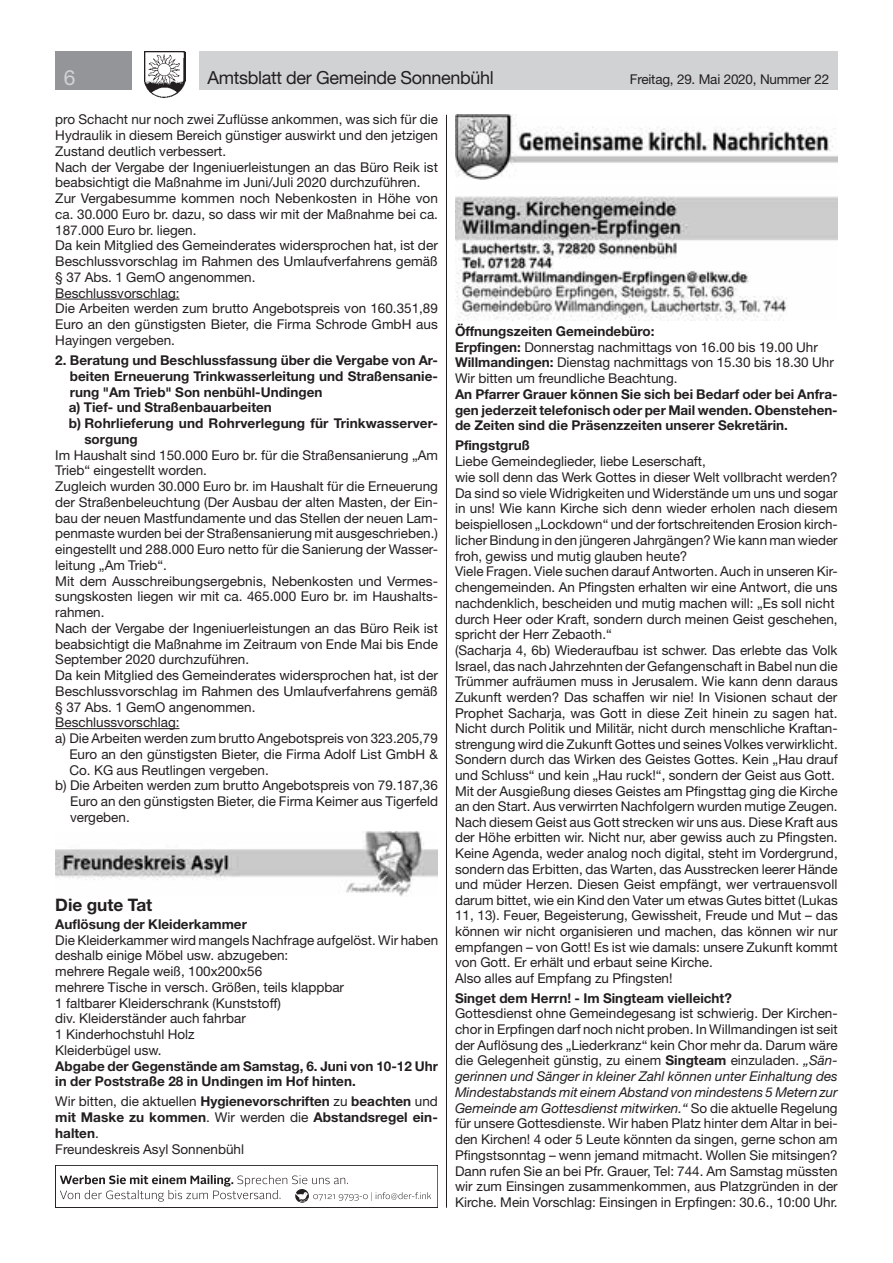
<style>
.page{position:relative;width:893px;height:1263px;background:#fff}
.page>*{position:absolute;margin:0;border:0;box-sizing:border-box;transform-origin:0 0}
.t1{font:21px "Helvetica Neue LT Std";color:#d1d2d4}
.t2{font:18px "Helvetica Neue LT Std";letter-spacing:-.02em;color:#231f20}
.t3{font:700 17.25px "Helvetica Neue LT Std";color:#231f20}
.t4{font:13.5px/15.8px "Helvetica Neue LT Std";color:#231f20}
.t5{font:700 13.5px/15.8px "Helvetica Neue LT Std";color:#231f20}
.s1{font-weight:700}
.s2{font-style:italic}
</style>
<div class="page">
<div style="left:199px;top:51px;width:639px;height:38px;background:#d1d2d4"></div>
<div style="left:55px;top:51px;width:77px;height:38px;background:#939598"></div>
<img style="left:145px;top:51px;width:41px;height:47px">
<hr style="left:55px;top:299px;width:125px;height:1px;background:#231f20">
<hr style="left:55px;top:728px;width:125px;height:1px;background:#231f20">
<img style="left:55px;top:831px;width:383px;height:65px">
<img style="left:455px;top:115px;width:383px;height:64px">
<img style="left:455px;top:196px;width:383px;height:124px">
<hr style="left:446px;top:115px;width:1px;height:1093px;background:#231f20">
<div style="left:55px;top:1165px;width:383px;height:43px;border:1px solid #231f20"></div>
<svg style="left:60px;top:1175px;width:371px;height:28px"></svg>
<h1 class="t1" style="left:64px;top:65px;width:13px">6</h1>
<h2 class="t2" style="left:207px;top:67px;width:288px">Amtsblatt der Gemeinde Sonnenbühl</h2>
<p class="t4" style="left:630px;top:71px;width:201px">Freitag, 29. Mai 2020, Nummer 22</p>
<p class="t4" style="left:55px;top:112px;width:384px">pro Schacht nur noch zwei Zuflüsse ankommen, was sich für die Hydraulik in diesem Bereich günstiger auswirkt und den jetzigen Zustand deutlich verbessert.<br>Nach der Vergabe der Ingeniuerleistungen an das Büro Reik ist beabsichtigt die Maßnahme im Juni/Juli 2020 durchzuführen.<br>Zur Vergabesumme kommen noch Nebenkosten in Höhe von ca. 30.000 Euro br. dazu, so dass wir mit der Maßnahme bei ca.<br>187.000 Euro br. liegen.<br>Da kein Mitglied des Gemeinderates widersprochen hat, ist der Beschlussvorschlag im Rahmen des Umlaufverfahrens gemäß § 37 Abs. 1 GemO angenommen.<br>Beschlussvorschlag:<br>Die Arbeiten werden zum brutto Angebotspreis von 160.351,89<br>Euro an den günstigsten Bieter, die Firma Schrode GmbH aus Hayingen vergeben.</p>
<p class="t5" style="left:55px;top:352px;width:384px">2. Beratung und Beschlussfassung über die Vergabe von Ar-</p>
<p class="t5" style="left:70px;top:368px;width:370px">beiten Erneuerung Trinkwasserleitung und Straßensanie-</p>
<p class="t5" style="left:70px;top:383px;width:254px">rung "Am Trieb" Son nenbühl-Undingen</p>
<p class="t5" style="left:69px;top:399px;width:205px">a) Tief- und Straßenbauarbeiten</p>
<p class="t5" style="left:69px;top:415px;width:371px">b) Rohrlieferung und Rohrverlegung für Trinkwasserver-</p>
<p class="t5" style="left:84px;top:431px;width:55px">sorgung</p>
<p class="t4" style="left:55px;top:447px;width:384px">Im Haushalt sind 150.000 Euro br. für die Straßensanierung „Am</p>
<p class="t4" style="left:55px;top:462px;width:153px">Trieb“ eingestellt worden.</p>
<p class="t4" style="left:55px;top:478px;width:384px">Zugleich wurden 30.000 Euro br. im Haushalt für die Erneuerung</p>
<p class="t4" style="left:55px;top:494px;width:384px">der Straßenbeleuchtung (Der Ausbau der alten Masten, der Ein-</p>
<p class="t4" style="left:55px;top:510px;width:384px">bau der neuen Mastfundamente und das Stellen der neuen Lam-</p>
<p class="t4" style="left:55px;top:525px;width:384px">penmaste wurden bei der Straßensanierung mit ausgeschrieben.)</p>
<p class="t4" style="left:55px;top:541px;width:384px">eingestellt und 288.000 Euro netto für die Sanierung der Wasser-</p>
<p class="t4" style="left:55px;top:557px;width:113px">leitung „Am Trieb“.</p>
<p class="t4" style="left:55px;top:573px;width:384px">Mit dem Ausschreibungsergebnis, Nebenkosten und Vermes-</p>
<p class="t4" style="left:55px;top:588px;width:384px">sungskosten liegen wir mit ca. 465.000 Euro br. im Haushalts-</p>
<p class="t4" style="left:55px;top:604px;width:51px">rahmen.</p>
<p class="t4" style="left:55px;top:620px;width:384px">Nach der Vergabe der Ingeniuerleistungen an das Büro Reik ist</p>
<p class="t4" style="left:55px;top:636px;width:384px">beabsichtigt die Maßnahme im Zeitraum von Ende Mai bis Ende</p>
<p class="t4" style="left:55px;top:651px;width:195px">September 2020 durchzuführen.</p>
<p class="t4" style="left:55px;top:667px;width:384px">Da kein Mitglied des Gemeinderates widersprochen hat, ist der</p>
<p class="t4" style="left:55px;top:683px;width:384px">Beschlussvorschlag im Rahmen des Umlaufverfahrens gemäß</p>
<p class="t4" style="left:55px;top:699px;width:202px">§ 37 Abs. 1 GemO angenommen.</p>
<p class="t4" style="left:55px;top:714px;width:126px">Beschlussvorschlag:</p>
<p class="t4" style="left:55px;top:730px;width:384px">a) Die Arbeiten werden zum brutto Angebotspreis von 323.205,79</p>
<p class="t4" style="left:69px;top:746px;width:370px">Euro an den günstigsten Bieter, die Firma Adolf List GmbH &amp;</p>
<p class="t4" style="left:69px;top:762px;width:201px">Co. KG aus Reutlingen vergeben.</p>
<p class="t4" style="left:55px;top:777px;width:384px">b) Die Arbeiten werden zum brutto Angebotspreis von 79.187,36</p>
<p class="t4" style="left:70px;top:793px;width:369px">Euro an den günstigsten Bieter, die Firma Keimer aus Tigerfeld</p>
<p class="t4" style="left:70px;top:809px;width:61px">vergeben.</p>
<p class="t4" style="left:455px;top:323px;width:380px"><span class="s1">Öffnungszeiten Gemeindebüro:<br>Erpfingen:</span> Donnerstag nachmittags von 16.00 bis 19.00 Uhr <span class="s1">Willmandingen:</span> Dienstag nachmittags von 15.30 bis 18.30 Uhr Wir bitten um freundliche Beachtung.</p>
<p class="t5" style="left:455px;top:386px;width:384px;text-align:justify">An Pfarrer Grauer können Sie sich bei Bedarf oder bei Anfra&shy;gen jederzeit telefonisch oder per Mail wenden. Obenstehen&shy;de Zeiten sind die Präsenzzeiten unserer Sekretärin.</p>
<p class="t5" style="left:455px;top:437px;width:76px">Pfingstgruß</p>
<p class="t4" style="left:455px;top:453px;width:384px">Liebe Gemeindeglieder, liebe Leserschaft,<br>wie soll denn das Werk Gottes in dieser Welt vollbracht werden?<br>Da sind so viele Widrigkeiten und Widerstände um uns und sogar in uns! Wie kann Kirche sich denn wieder erholen nach diesem beispiellosen „Lockdown“ und der fortschreitenden Erosion kirch&shy;licher Bindung in den jüngeren Jahrgängen? Wie kann man wieder froh, gewiss und mutig glauben heute?<br>Viele Fragen. Viele suchen darauf Antworten. Auch in unseren Kir&shy;chengemeinden. An Pfingsten erhalten wir eine Antwort, die uns nachdenklich, bescheiden und mutig machen will: „Es soll nicht durch Heer oder Kraft, sondern durch meinen Geist geschehen, spricht der Herr Zebaoth.“<br>(Sacharja 4, 6b) Wiederaufbau ist schwer. Das erlebte das Volk Israel, das nach Jahrzehnten der Gefangenschaft in Babel nun die Trümmer aufräumen muss in Jerusalem. Wie kann denn daraus Zukunft werden? Das schaffen wir nie! In Visionen schaut der Prophet Sacharja, was Gott in diese Zeit hinein zu sagen hat.<br>Nicht durch Politik und Militär, nicht durch menschliche Kraftan&shy;strengung wird die Zukunft Gottes und seines Volkes verwirklicht.<br>Sondern durch das Wirken des Geistes Gottes. Kein „Hau drauf und Schluss“ und kein „Hau ruck!“, sondern der Geist aus Gott.<br>Mit der Ausgießung dieses Geistes am Pfingsttag ging die Kirche an den Start. Aus verwirrten Nachfolgern wurden mutige Zeugen.<br>Nach diesem Geist aus Gott strecken wir uns aus. Diese Kraft aus der Höhe erbitten wir. Nicht nur, aber gewiss auch zu Pfingsten.<br>Keine Agenda, weder analog noch digital, steht im Vordergrund, sondern das Erbitten, das Warten, das Ausstrecken leerer Hände und müder Herzen. Diesen Geist empfängt, wer vertrauensvoll darum bittet, wie ein Kind den Vater um etwas Gutes bittet (Lukas 11, 13). Feuer, Begeisterung, Gewissheit, Freude und Mut – das können wir nicht organisieren und machen, das können wir nur empfangen – von Gott! Es ist wie damals: unsere Zukunft kommt von Gott. Er erhält und erbaut seine Kirche.<br>Also alles auf Empfang zu Pfingsten!</p>
<p class="t5" style="left:455px;top:990px;width:278px">Singet dem Herrn! - Im Singteam vielleicht?</p>
<p class="t4" style="left:455px;top:1005px;width:384px;text-align:justify">Gottesdienst ohne Gemeindegesang ist schwierig. Der Kirchen&shy;chor in Erpfingen darf noch nicht proben. In Willmandingen ist seit der Auflösung des „Liederkranz“ kein Chor mehr da. Darum wäre die Gelegenheit günstig, zu einem <span class="s1">Singteam</span> einzuladen. <span class="s2">„Sän&shy;gerinnen und Sänger in kleiner Zahl können unter Einhaltung des Mindestabstands mit einem Abstand von mindestens 5 Metern zur Gemeinde am Gottesdienst mitwirken.“</span> So die aktuelle Regelung für unsere Gottesdienste. Wir haben Platz hinter dem Altar in bei&shy;den Kirchen! 4 oder 5 Leute könnten da singen, gerne schon am Pfingstsonntag – wenn jemand mitmacht. Wollen Sie mitsingen?<br>Dann rufen Sie an bei Pfr. Grauer, Tel: 744. Am Samstag müssten wir zum Einsingen zusammenkommen, aus Platzgründen in der Kirche. Mein Vorschlag: Einsingen in Erpfingen: 30.6., 10:00 Uhr.</p>
<p class="t3" style="left:55px;top:894px;width:99px">Die gute Tat</p>
<p class="t5" style="left:55px;top:916px;width:193px">Auflösung der Kleiderkammer</p>
<p class="t4" style="left:55px;top:932px;width:384px">Die Kleiderkammer wird mangels Nachfrage aufgelöst. Wir haben deshalb einige Möbel usw. abzugeben:<br>mehrere Regale weiß, 100x200x56<br>mehrere Tische in versch. Größen, teils klappbar<br>1 faltbarer Kleiderschrank (Kunststoff)<br>div. Kleiderständer auch fahrbar<br>1 Kinderhochstuhl Holz<br>Kleiderbügel usw.</p>
<p class="t5" style="left:55px;top:1057px;width:384px">Abgabe der Gegenstände am Samstag, 6. Juni von 10-12 Uhr in der Poststraße 28 in Undingen im Hof hinten.</p>
<p class="t4" style="left:55px;top:1093px;width:384px">Wir bitten, die aktuellen <span class="s1">Hygienevorschriften</span> zu <span class="s1">beachten</span> und <span class="s1">mit Maske zu kommen</span>. Wir werden die <span class="s1">Abstandsregel ein&shy;halten</span>.<br>Freundeskreis Asyl Sonnenbühl</p>
</div>
